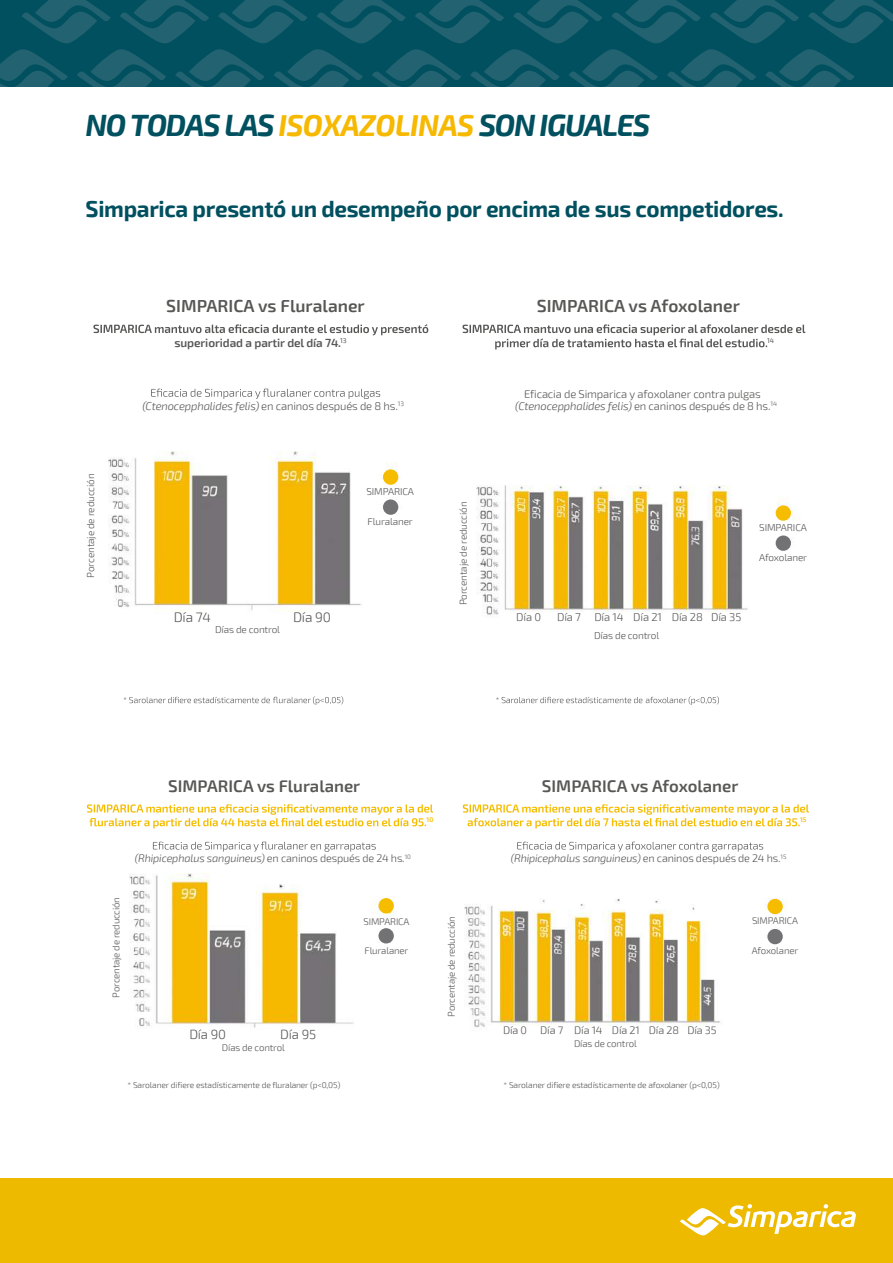
<style>
.page{position:relative;width:893px;height:1263px;background:#fff}
.page>*{position:absolute;margin:0;border:0;box-sizing:border-box;transform-origin:0 0}
.t1{font:italic 700 30.15px "Exo 2";letter-spacing:-.045em;color:#00505f}
.t2{font:700 22.5px "Exo 2";letter-spacing:-.015em;color:#00505f}
.t3{font:600 17.4px "Exo 2";color:#575756}
.t4{font:600 16.95px "Exo 2";color:#575756}
.t5{font:300 13.65px "Exo 2";letter-spacing:-.015em;color:#575756}
.t6{font:300 13.2px "Exo 2";letter-spacing:-.015em;color:#575756}
.t7{font:600 11.85px "Exo 2";letter-spacing:-.01em;color:#575756}
.t8{font:italic 300 11.25px "Exo 2";letter-spacing:-.015em;color:#575756}
.t9{font:300 11.25px "Exo 2";letter-spacing:-.015em;color:#575756}
.t10{font:italic 300 10.8px "Exo 2";letter-spacing:-.015em;color:#575756}
.t11{font:300 10.8px "Exo 2";letter-spacing:-.015em;color:#575756}
.t12{font:300 9.9px "Exo 2";letter-spacing:-.015em;color:#575756}
.t13{font:300 9.6px "Exo 2";letter-spacing:-.015em;color:#575756}
.t14{font:300 8.4px "Exo 2";letter-spacing:-.015em;color:#575756}
.t15{font:6.9px "Exo 2";color:#575756}
.t16{font:600 6.75px "Exo 2";color:#f5bd00}
.s1{font-size:29.55px;color:#f6b800}
.s2{font-style:normal}
</style>
<div class="page">
<svg style="left:0;top:0;width:893px;height:86px;background:#0d5665"></svg>
<img style="left:109px;top:451px;width:290px;height:162px">
<img style="left:477px;top:486px;width:321px;height:130px">
<svg style="left:93px;top:324px;width:335px;height:11px"></svg>
<svg style="left:463px;top:324px;width:342px;height:25px"></svg>
<svg style="left:151px;top:389px;width:229px;height:10px"></svg>
<svg style="left:124px;top:696px;width:219px;height:9px"></svg>
<svg style="left:496px;top:696px;width:223px;height:9px"></svg>
<svg style="left:87px;top:804px;width:346px;height:24px"></svg>
<svg style="left:463px;top:804px;width:346px;height:24px"></svg>
<img style="left:129px;top:873px;width:266px;height:155px">
<img style="left:465px;top:898px;width:323px;height:129px">
<svg style="left:153px;top:842px;width:223px;height:10px"></svg>
<svg style="left:517px;top:842px;width:246px;height:10px"></svg>
<div style="left:378px;top:898px;width:16px;height:15px;background:#f6bc00;border-radius:50%"></div>
<div style="left:378px;top:928px;width:16px;height:15px;background:#727275;border-radius:50%"></div>
<div style="left:767px;top:899px;width:16px;height:15px;background:#f6bc00;border-radius:50%"></div>
<div style="left:767px;top:929px;width:16px;height:15px;background:#727275;border-radius:50%"></div>
<div style="left:383px;top:469px;width:15px;height:16px;background:#f6bc00;border-radius:50%"></div>
<div style="left:383px;top:499px;width:15px;height:16px;background:#727275;border-radius:50%"></div>
<div style="left:776px;top:505px;width:15px;height:16px;background:#f6bc00;border-radius:50%"></div>
<div style="left:776px;top:535px;width:15px;height:16px;background:#727275;border-radius:50%"></div>
<div style="left:0;top:1178px;width:893px;height:85px;background:#edba00"></div>
<svg style="left:680px;top:1204px;width:176px;height:32px"></svg>
<hr style="left:86px;top:0;width:1px;height:1263px;background:#e52420">
<hr style="left:809px;top:0;width:1px;height:1263px;background:#e52420">
<hr style="left:2px;top:84px;width:891px;height:2px;background:#e52420">
<hr style="left:2px;top:1177px;width:891px;height:2px;background:#e52420">
<h1 class="t1" style="left:86px;top:107px;width:566px">NO TODAS LAS <span class="s1">ISOXAZOLINAS</span> SON IGUALES</h1>
<h2 class="t2" style="left:86px;top:196px;width:700px">Simparica presentó un desempeño por encima de sus competidores.</h2>
<h3 class="t3" style="left:166px;top:295px;width:200px">SIMPARICA vs Fluralaner</h3>
<p class="t7" style="left:174px;top:336px;width:174px">superioridad a partir del día 74.<sup>13</sup></p>
<h3 class="t3" style="left:537px;top:295px;width:205px">SIMPARICA vs Afoxolaner</h3>
<p class="t15" style="left:767px;top:337px;width:8px">14</p>
<p class="t12" style="left:85px;top:578px;width:105px;rotate:-90deg">Porcentaje de reducción</p>
<p class="t9" style="left:524px;top:387px;width:238px">Eficacia de Simparica y afoxolaner contra pulgas</p>
<p class="t8" style="left:142px;top:400px;width:263px">(Ctenocepphalides felis) <span class="s2">en caninos después de 8 hs.</span><sup>13</sup></p>
<p class="t8" style="left:515px;top:400px;width:263px">(Ctenocepphalides felis) <span class="s2">en caninos después de 8 hs.</span><sup>14</sup></p>
<p class="t12" style="left:366px;top:486px;width:49px">SIMPARICA</p>
<p class="t12" style="left:368px;top:516px;width:47px">Fluralaner</p>
<p class="t12" style="left:458px;top:605px;width:105px;rotate:-90deg">Porcentaje de reducción</p>
<h3 class="t5" style="left:174px;top:609px;width:38px">Día 74</h3>
<h3 class="t5" style="left:293px;top:609px;width:39px">Día 90</h3>
<p class="t9" style="left:516px;top:611px;width:26px">Día 0</p>
<p class="t9" style="left:557px;top:611px;width:186px">Día 7 Día 14 Día 21 Día 28 Día 35</p>
<p class="t12" style="left:215px;top:624px;width:67px">Días de control</p>
<p class="t12" style="left:594px;top:630px;width:67px">Días de control</p>
<p class="t12" style="left:759px;top:522px;width:49px">SIMPARICA</p>
<p class="t12" style="left:759px;top:552px;width:49px">Afoxolaner</p>
<p class="t13" style="left:111px;top:997px;width:102px;rotate:-90deg">Porcentaje de reducción</p>
<h3 class="t4" style="left:168px;top:776px;width:194px">SIMPARICA vs Fluralaner</h3>
<p class="t16" style="left:427px;top:816px;width:8px">10</p>
<h3 class="t4" style="left:542px;top:776px;width:198px">SIMPARICA vs Afoxolaner</h3>
<p class="t10" style="left:135px;top:852px;width:278px">(Rhipicephalus sanguineus) <span class="s2">en caninos después de 24 hs.</span><sup>10</sup></p>
<p class="t10" style="left:511px;top:852px;width:277px">(Rhipicephalus sanguineus) <span class="s2">en caninos después de 24 hs.</span><sup>15</sup></p>
<p class="t16" style="left:800px;top:816px;width:8px">15</p>
<p class="t13" style="left:446px;top:1017px;width:102px;rotate:-90deg">Porcentaje de reducción</p>
<p class="t13" style="left:363px;top:916px;width:48px">SIMPARICA</p>
<p class="t13" style="left:752px;top:915px;width:48px">SIMPARICA</p>
<p class="t13" style="left:365px;top:945px;width:45px">Fluralaner</p>
<p class="t13" style="left:752px;top:945px;width:48px">Afoxolaner</p>
<h3 class="t6" style="left:189px;top:1026px;width:38px">Día 90</h3>
<h3 class="t6" style="left:280px;top:1026px;width:37px">Día 95</h3>
<p class="t11" style="left:503px;top:1024px;width:215px">Día 0 Día 7 Día 14 Día 21 Día 28 Día 35</p>
<p class="t13" style="left:574px;top:1038px;width:64px">Días de control</p>
<p class="t13" style="left:222px;top:1042px;width:64px">Días de control</p>
<p class="t14" style="left:128px;top:1080px;width:214px">* Sarolaner difiere estadísticamente de fluralaner (p&lt;0,05)</p>
<p class="t14" style="left:504px;top:1080px;width:218px">* Sarolaner difiere estadísticamente de afoxolaner (p&lt;0,05)</p>
</div>
